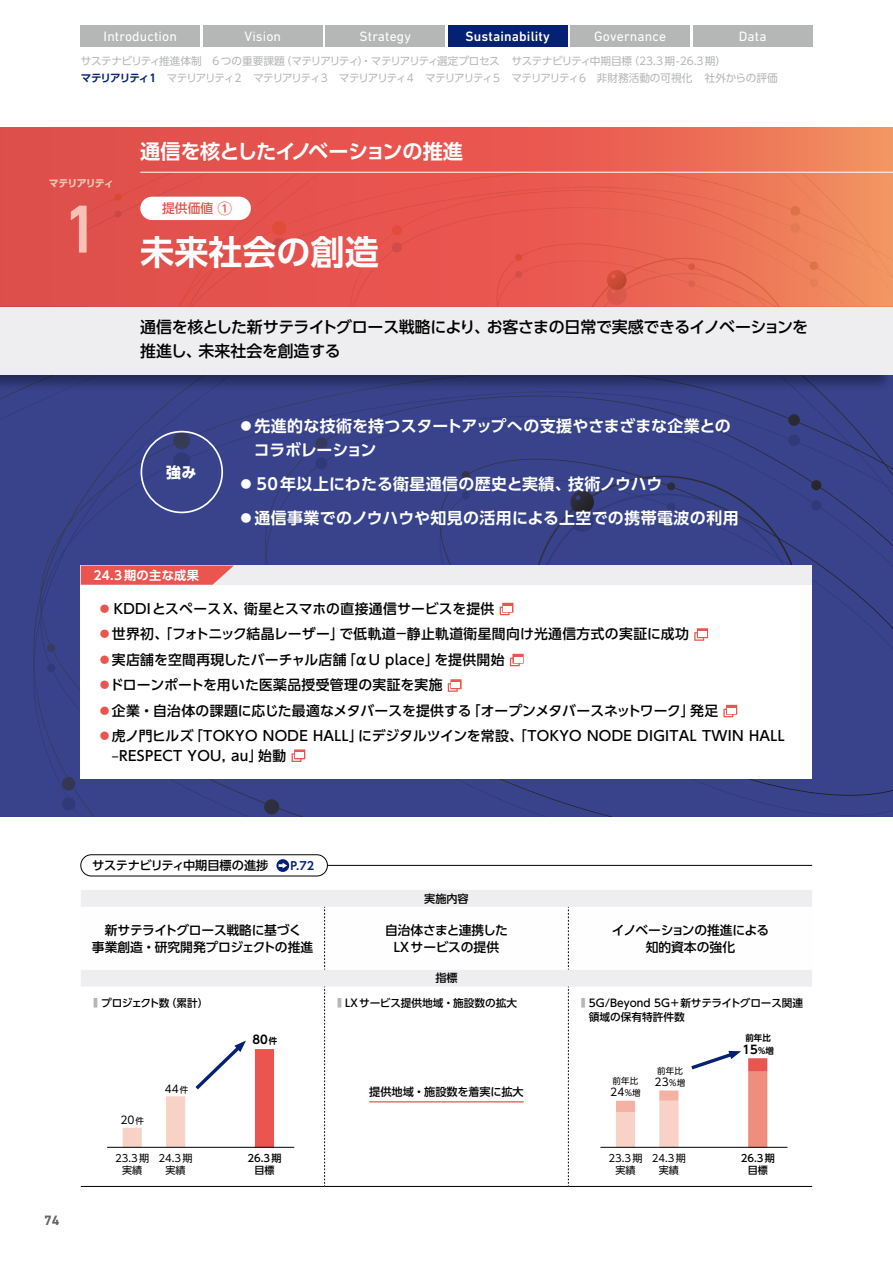
<style>
.page{position:relative;width:893px;height:1263px;background:#fff}
.page>*{position:absolute;margin:0;border:0;box-sizing:border-box;transform-origin:0 0}
.t1{font:500 69.15px "DIN Next LT Pro";color:#f7c2b5}
.t2{font:700 34.05px "UD Shin Go Pr 6 N De";color:#fff}
.t3{font:700 20.25px "UD Shin Go Pr 6 N De";letter-spacing:-.03em;color:#fff}
.t4{font:700 15.9px/23.4px "UD Shin Go Pr 6 N De";letter-spacing:.015em;color:#fff}
.t5{font:500 15.9px/24.5px "UD Shin Go Pr 6 N";letter-spacing:-.02em;color:#000}
.t6{font:700 14.85px "UD Shin Go Pr 6 N";color:#fff}
.t7{font:500 13.8px/25.5px "UD Shin Go Pr 6 N";letter-spacing:.025em;color:#000}
.t8{font:13.8px "DIN Next LT Pro";letter-spacing:.01em;color:#fff}
.t9{font:500 13.8px "DIN Next LT Pro";letter-spacing:.01em;color:#fff}
.t10{font:700 13.8px "DIN Next LT Pro";color:#656464}
.t11{font:500 12.75px/17px "UD Shin Go Pr 6 N";letter-spacing:-.015em;color:#000;text-align:center}
.t12{font:500 12.75px "UD Shin Go Pr 6 N";color:#ea5550}
.t13{font:500 12.15px "UD Shin Go Pr 6 N";letter-spacing:-.015em;color:#000}
.t14{font:700 12.15px "UD Shin Go Pr 6 N De";letter-spacing:.025em;color:#fff}
.t15{font:700 11.7px "UD Shin Go Pr 6 N De";color:#000}
.t16{font:500 11.1px "UD Shin Go Pr 6 N";color:#000}
.t17{font:700 11.1px "UD Shin Go Pr 6 N De";color:#042173}
.t18{font:10.65px/17px "UD Shin Go Pr 6 N";letter-spacing:-.055em;color:#b5b6b6}
.t19{font:500 10.65px/14.9px "UD Shin Go Pr 6 N";color:#000}
.t20{font:10.65px "UD Shin Go Pr 6 N";letter-spacing:.01em;color:#000}
.t21{font:500 10.65px "UD Shin Go Pr 6 N";letter-spacing:-.065em;color:#000}
.t22{font:10.05px/12.8px "UD Shin Go Pr 6 N";color:#000;text-align:center}
.t23{font:500 10.05px/12.8px "UD Shin Go Pr 6 N";color:#000;text-align:center}
.t24{font:700 10.05px "UD Shin Go Pr 6 N";letter-spacing:-.1em;color:#f7c2b5}
.t25{font:8.55px "UD Shin Go Pr 6 N";letter-spacing:.02em;color:#000}
.t26{font:700 8.55px "UD Shin Go Pr 6 N De";color:#000}
.s1{font-family:"UD Shin Go Pr 6 N De";font-weight:700;color:#042173}
.s2{font-size:14.7px}
.s3{color:#ea5550}
.s4{font-size:11.1px;color:#b5b6b6}
.s5{font-size:8.55px}
</style>
<div class="page">
<div style="left:0;top:374px;width:893px;height:442px;background:#38438c"></div>
<div style="left:81px;top:890px;width:731px;height:96px;background:#eeedef"></div>
<svg style="left:81px;top:907px;width:731px;height:62px"></svg>
<hr style="left:81px;top:1186px;width:244px;height:1px;background:#000">
<hr style="left:325px;top:1186px;width:243px;height:1px;background:#000">
<hr style="left:568px;top:1186px;width:244px;height:1px;background:#000">
<svg style="left:324px;top:907px;width:1px;height:63px"></svg>
<svg style="left:568px;top:907px;width:1px;height:63px"></svg>
<svg style="left:324px;top:986px;width:1px;height:200px"></svg>
<svg style="left:568px;top:986px;width:1px;height:200px"></svg>
<div style="left:0;top:305px;width:893px;height:87px;background:#000;opacity:.35"></div>
<div style="left:0;top:306px;width:893px;height:68px;background:#eeedef"></div>
<svg style="left:0;top:128px;width:893px;height:178px;background:#e75f51"></svg>
<hr style="left:369px;top:1101px;width:155px;height:1px;background:#ea5550">
<div style="left:123px;top:1128px;width:19px;height:19px;background:#f9d2c7"></div>
<div style="left:166px;top:1096px;width:19px;height:51px;background:#f9d2c7"></div>
<div style="left:255px;top:1049px;width:19px;height:98px;background:#ea5550"></div>
<svg style="left:195px;top:1040px;width:51px;height:50px"></svg>
<hr style="left:107px;top:1147px;width:187px;height:1px;background:#000">
<hr style="left:327px;top:865px;width:485px;height:1px;background:#000">
<svg style="left:276px;top:859px;width:13px;height:13px"></svg>
<svg style="left:279px;top:863px;width:8px;height:5px"></svg>
<div style="left:81px;top:854px;width:247px;height:22px;border:1px solid #000;border-radius:11px"></div>
<div style="left:659px;top:1101px;width:19px;height:46px;background:#f9d2c7"></div>
<div style="left:659px;top:1090px;width:19px;height:11px;background:#f5b1a2"></div>
<div style="left:616px;top:1112px;width:19px;height:35px;background:#f9d2c7"></div>
<div style="left:616px;top:1101px;width:19px;height:11px;background:#f5b1a2"></div>
<div style="left:748px;top:1071px;width:19px;height:76px;background:#f08e7e"></div>
<svg style="left:691px;top:1050px;width:50px;height:20px"></svg>
<hr style="left:600px;top:1147px;width:187px;height:1px;background:#000">
<div style="left:748px;top:1058px;width:19px;height:13px;background:#ea5550"></div>
<div style="left:141px;top:431px;width:82px;height:82px;border:2px solid #fff;border-radius:50%"></div>
<div style="left:81px;top:585px;width:731px;height:194px;background:#fff"></div>
<svg style="left:500px;top:603px;width:13px;height:12px"></svg>
<div style="left:504px;top:606px;width:8px;height:5px;background:#fff"></div>
<svg style="left:694px;top:628px;width:14px;height:13px"></svg>
<div style="left:698px;top:631px;width:9px;height:6px;background:#fff"></div>
<svg style="left:510px;top:654px;width:14px;height:12px"></svg>
<div style="left:514px;top:657px;width:8px;height:5px;background:#fff"></div>
<svg style="left:448px;top:679px;width:14px;height:13px"></svg>
<div style="left:452px;top:682px;width:8px;height:6px;background:#fff"></div>
<svg style="left:723px;top:705px;width:14px;height:12px"></svg>
<div style="left:727px;top:708px;width:9px;height:5px;background:#fff"></div>
<svg style="left:291px;top:749px;width:14px;height:13px"></svg>
<div style="left:295px;top:753px;width:9px;height:5px;background:#fff"></div>
<div style="left:81px;top:566px;width:731px;height:19px;background:#eeedef"></div>
<svg style="left:81px;top:566px;width:153px;height:19px;background:#ea615d"></svg>
<hr style="left:140px;top:172px;width:753px;height:1px;background:#fff">
<div style="left:140px;top:197px;width:111px;height:23px;background:#fff;border-radius:12px"></div>
<div style="left:81px;top:26px;width:119px;height:21px;background:#b5b6b6"></div>
<div style="left:203px;top:26px;width:119px;height:21px;background:#b5b6b6"></div>
<div style="left:326px;top:26px;width:119px;height:21px;background:#b5b6b6"></div>
<div style="left:571px;top:26px;width:119px;height:21px;background:#b5b6b6"></div>
<div style="left:693px;top:26px;width:119px;height:21px;background:#b5b6b6"></div>
<div style="left:448px;top:26px;width:119px;height:21px;background:#042173"></div>
<p class="t8" style="left:104px;top:28px;width:75px">Introduction</p>
<p class="t8" style="left:244px;top:28px;width:38px">Vision</p>
<p class="t8" style="left:360px;top:28px;width:53px">Strategy</p>
<p class="t9" style="left:466px;top:28px;width:86px">Sustainability</p>
<p class="t8" style="left:594px;top:28px;width:73px">Governance</p>
<p class="t8" style="left:739px;top:28px;width:29px">Data</p>
<p class="t18" style="left:81px;top:52px;width:698px">サステナビリティ推進体制 6つの重要課題（マテリアリティ）・マテリアリティ選定プロセス サステナビリティ中期目標（23.3 期 -26.3 期）<br><span class="s1">マテリアリティ1</span> マテリアリティ2 マテリアリティ3 マテリアリティ4 マテリアリティ5 マテリアリティ6 非財務活動の可視化 社外からの評価</p>
<p class="t24" style="left:49px;top:175px;width:66px">マテリアリティ</p>
<h1 class="t1" style="left:62px;top:189px;width:39px">1</h1>
<h3 class="t3" style="left:140px;top:134px;width:324px">通信を核としたイノベーションの推進</h3>
<p class="t12" style="left:162px;top:198px;width:71px">提供価値 <span class="s2">①</span></p>
<h2 class="t2" style="left:140px;top:224px;width:240px">未来社会の創造</h2>
<p class="t5" style="left:140px;top:314px;width:669px">通信を核とした新サテライトグロース戦略により、お客さまの日常で実感できるイノベーションを推進し、未来社会を創造する</p>
<p class="t6" style="left:166px;top:460px;width:32px">強み</p>
<p class="t4" style="left:254px;top:414px;width:478px;text-indent:-16px">⃝先進的な技術を持つスタートアップへの支援やさまざまな企業とのコラボレーション</p>
<p class="t4" style="left:238px;top:466px;width:502px;line-height:34px">⃝50年以上にわたる衛星通信の歴史と実績、技術ノウハウ<br>⃝通信事業でのノウハウや知見の活用による上空での携帯電波の利用</p>
<p class="t14" style="left:94px;top:565px;width:107px">24.3期の主な成果</p>
<p class="t7" style="left:98px;top:595px;width:688px"><span class="s3">⃝</span>KDDIとスペースX、衛星とスマホの直接通信サービスを提供<br><span class="s3">⃝</span>世界初、「フォトニック結晶レーザー」で低軌道－静止軌道衛星間向け光通信方式の実証に成功<br><span class="s3">⃝</span>実店舗を空間再現したバーチャル店舗「αU place」を提供開始<br><span class="s3">⃝</span>ドローンポートを用いた医薬品授受管理の実証を実施<br><span class="s3">⃝</span>企業・自治体の課題に応じた最適なメタバースを提供する「オープンメタバースネットワーク」発足<br><span class="s3">⃝</span>虎ノ門ヒルズ「TOKYO NODE HALL」にデジタルツインを常設、「TOKYO NODE DIGITAL TWIN HALL</p>
<p class="t7" style="left:112px;top:742px;width:176px">–RESPECT YOU, au」始動</p>
<p class="t13" style="left:92px;top:855px;width:178px">サステナビリティ中期目標の進捗</p>
<p class="t17" style="left:291px;top:857px;width:25px">P.72</p>
<p class="t16" style="left:424px;top:889px;width:46px">実施内容</p>
<p class="t11" style="left:92px;top:921px;width:223px">新サテライトグロース戦略に基づく<br>事業創造・研究開発プロジェクトの推進</p>
<p class="t11" style="left:385px;top:921px;width:124px">自治体さまと連携した<br>LXサービスの提供</p>
<p class="t11" style="left:612px;top:921px;width:159px">イノベーションの推進による知的資本の強化</p>
<p class="t16" style="left:435px;top:969px;width:24px">指標</p>
<p class="t21" style="left:94px;top:994px;width:116px"><span class="s4">■</span> プロジェクト数（累計）</p>
<p class="t19" style="left:337px;top:995px;width:181px"><span class="s4">■</span> LXサービス提供地域・施設数の拡大</p>
<p class="t19" style="left:589px;top:995px;width:216px;text-indent:-8px"><span class="s4">■</span> 5G/Beyond 5G+新サテライトグロース関連領域の保有特許件数</p>
<p class="t10" style="left:44px;top:1212px;width:17px">74</p>
<p class="t20" style="left:165px;top:1080px;width:25px">44<span class="s5">件</span></p>
<p class="t15" style="left:253px;top:1030px;width:26px">8０<span class="s5">件</span></p>
<p class="t20" style="left:120px;top:1111px;width:25px">20<span class="s5">件</span></p>
<p class="t22" style="left:115px;top:1151px;width:36px">23.3期実績</p>
<p class="t22" style="left:159px;top:1151px;width:36px">24.3期実績</p>
<p class="t23" style="left:247px;top:1151px;width:36px">26.3期目標</p>
<p class="t16" style="left:369px;top:1083px;width:156px">提供地域・施設数を着実に拡大</p>
<p class="t25" style="left:613px;top:1073px;width:27px">前年比</p>
<p class="t20" style="left:610px;top:1083px;width:32px">24<span class="s5">％増</span></p>
<p class="t25" style="left:657px;top:1063px;width:27px">前年比</p>
<p class="t20" style="left:655px;top:1073px;width:32px">23<span class="s5">％増</span></p>
<p class="t26" style="left:745px;top:1031px;width:27px">前年比</p>
<p class="t15" style="left:742px;top:1040px;width:33px">15<span class="s5">％増</span></p>
<p class="t22" style="left:608px;top:1151px;width:36px">23.3期実績</p>
<p class="t22" style="left:652px;top:1151px;width:36px">24.3期実績</p>
<p class="t23" style="left:741px;top:1151px;width:36px">26.3期目標</p>
</div>
